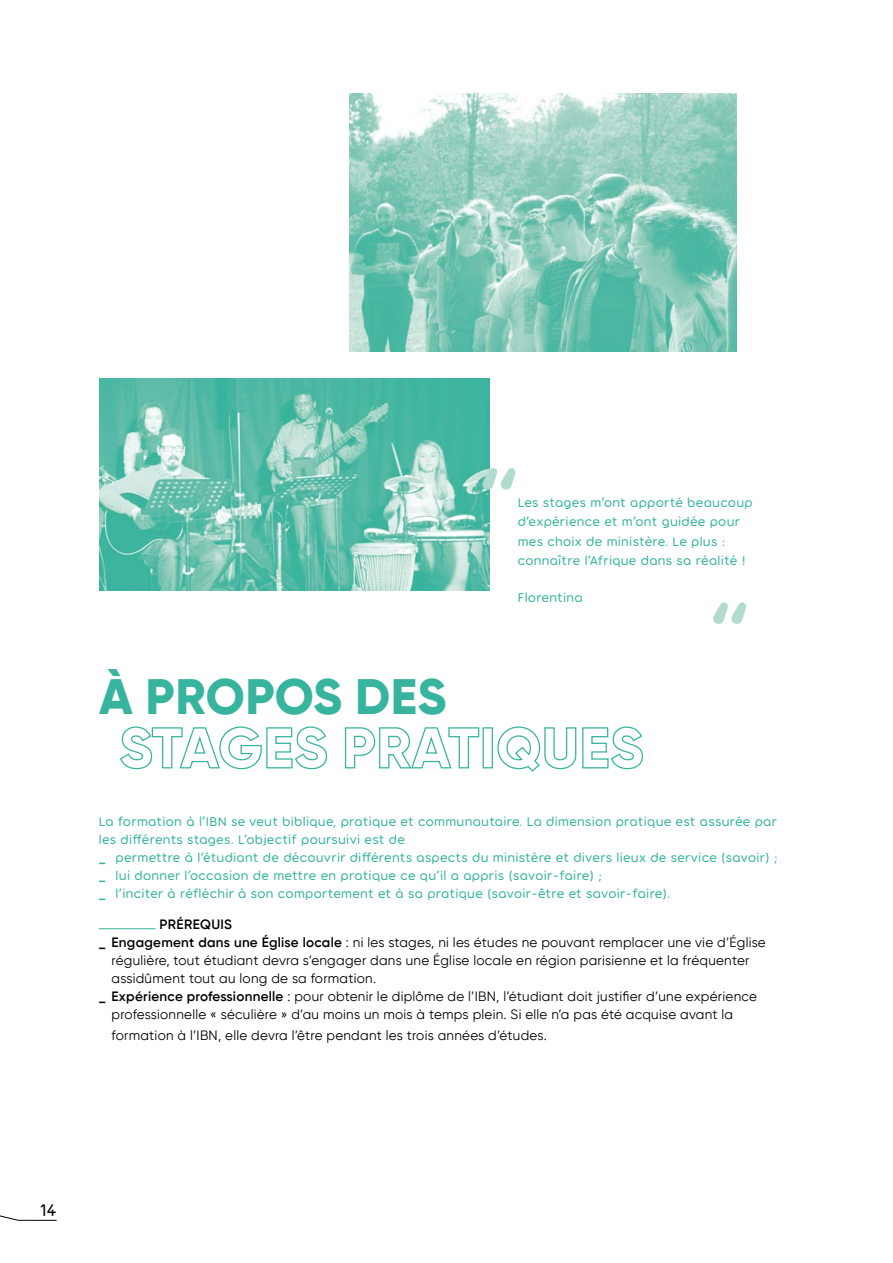
<style>
.page{position:relative;width:893px;height:1263px;background:#fff}
.page>*{position:absolute;margin:0;border:0;box-sizing:border-box;transform-origin:0 0}
.t1{font:600 80.25px "Torus";color:#b2dbd0}
.t2{font:800 49.65px "Gilroy";letter-spacing:.01em;color:#37b49e}
.t3{font:18px "Torus";color:#000}
.t4{font:13.5px/18px "Torus";letter-spacing:.02em;color:#37b49e}
.t5{font:13.5px "Gilroy";letter-spacing:.02em;color:#000}
.t6{font:600 13.5px "Gilroy";letter-spacing:.03em;color:#000}
.s1{font-family:"Gilroy";font-weight:600}
.s2{font-weight:600}
</style>
<div class="page">
<svg style="left:0;top:1215px;width:57px;height:6px"></svg>
<img style="left:100px;top:378px;width:389px;height:213px">
<hr style="left:99px;top:928px;width:56px;height:1px;background:#37b49e">
<img style="left:349px;top:94px;width:388px;height:258px">
<svg style="left:120px;top:726px;width:208px;height:44px"></svg>
<svg style="left:344px;top:727px;width:136px;height:42px"></svg>
<div style="left:483px;top:727px;width:10px;height:41px;border:1px solid #37b49e"></div>
<svg style="left:497px;top:726px;width:147px;height:46px"></svg>
<h1 class="t1" style="left:479px;top:450px;width:41px">“</h1>
<h2 class="t2" style="left:99px;top:666px;width:349px">À PROPOS DES</h2>
<p class="t4" style="left:518px;top:492px;width:236px;line-height:19.5px">Les stages m’ont apporté beaucoup d’expérience et m’ont guidée pour mes choix de ministère. Le plus : connaître l’Afrique dans sa réalité !</p>
<p class="t4" style="left:518px;top:588px;width:67px">Florentina</p>
<h1 class="t1" style="left:710px;top:584px;width:41px">“</h1>
<p class="t4" style="left:99px;top:812px;width:680px">La formation à l’IBN se veut biblique, pratique et communautaire. La dimension pratique est assurée par les différents stages. L’objectif poursuivi est de<br><span class="s1">_</span> permettre à l’étudiant de découvrir différents aspects du ministère et divers lieux de service (savoir) ; <span class="s1">_</span> lui donner l’occasion de mettre en pratique ce qu’il a appris (savoir-faire) ;<br><span class="s1">_</span> l’inciter à réfléchir à son comportement et à sa pratique (savoir-être et savoir-faire).</p>
<p class="t6" style="left:159px;top:916px;width:74px">PRÉREQUIS</p>
<p class="t5" style="left:99px;top:934px;width:669px"><span class="s2">_ Engagement dans une Église locale</span> : ni les stages, ni les études ne pouvant remplacer une vie d’Église</p>
<p class="t5" style="left:112px;top:952px;width:639px">régulière, tout étudiant devra s’engager dans une Église locale en région parisienne et la fréquenter</p>
<p class="t5" style="left:112px;top:970px;width:266px">assidûment tout au long de sa formation.</p>
<p class="t5" style="left:99px;top:988px;width:660px"><span class="s2">_ Expérience professionnelle</span> : pour obtenir le diplôme de l’IBN, l’étudiant doit justifier d’une expérience</p>
<p class="t5" style="left:112px;top:1006px;width:623px">professionnelle « séculière » d’au moins un mois à temps plein. Si elle n’a pas été acquise avant la</p>
<p class="t5" style="left:112px;top:1027px;width:437px">formation à l’IBN, elle devra l’être pendant les trois années d’études.</p>
<h3 class="t3" style="left:41px;top:1199px;width:17px">14</h3>
</div>
